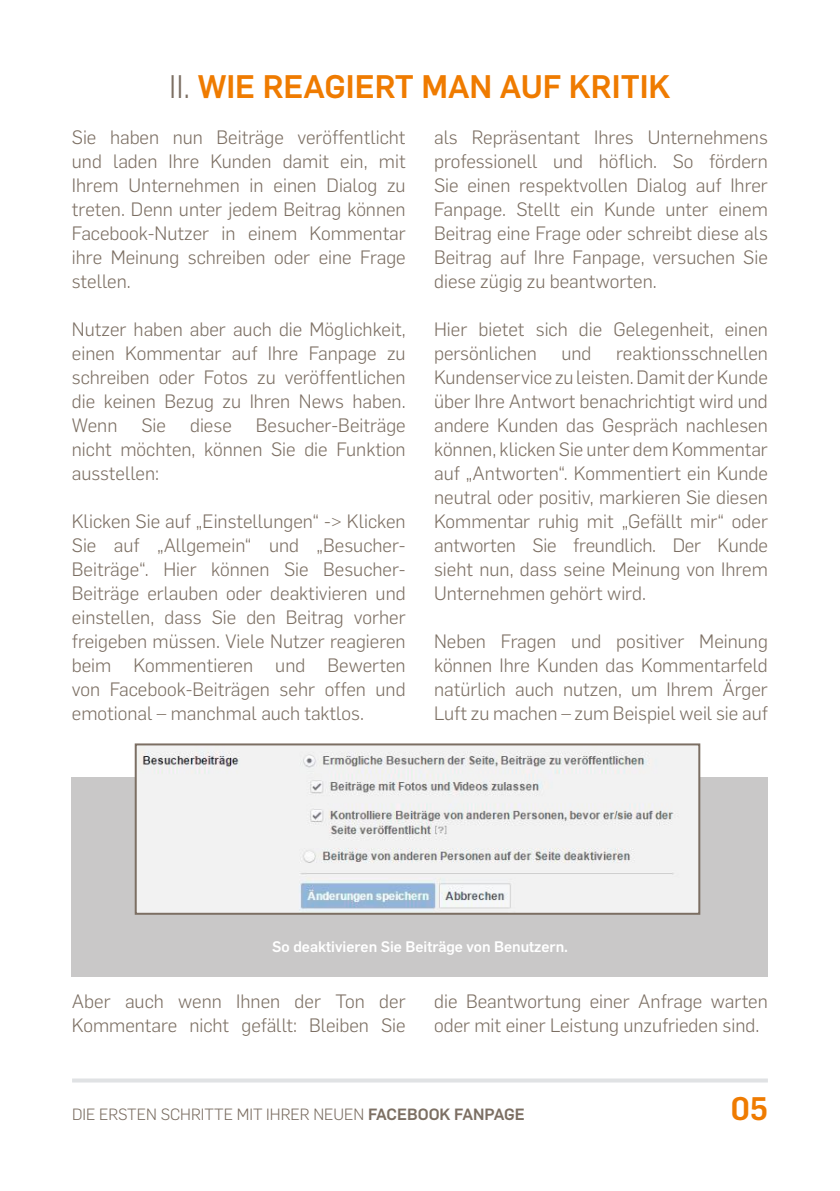
<style>
.page{position:relative;width:840px;height:1191px;background:#fff}
.page>*{position:absolute;margin:0;border:0;box-sizing:border-box;transform-origin:0 0}
.t1{font:500 32px "Flama";color:#ef7b00}
.t2{font:300 19px/24px "Flama";color:#7c6f63;text-align:justify}
.t3{font:300 16px "Flama";color:#7c6f63}
.t4{font:500 15px "Flama";color:#fff}
.s1{font-weight:300;color:#7c6f63}
.s2{font-weight:500}
</style>
<div class="page">
<div style="left:72px;top:777px;width:695px;height:200px;background:#c9c8c8"></div>
<img style="left:138px;top:746px;width:559px;height:165px">
<div style="left:135px;top:743px;width:565px;height:171px;border:2px solid #7c6f63"></div>
<svg style="left:72px;top:1078px;width:695px;height:4px;fill:#e0e2e4"></svg>
<h1 class="t1" style="left:169px;top:62px;width:502px"><span class="s1">II.</span> WIE REAGIERT MAN AUF KRITIK</h1>
<p class="t2" style="left:72px;top:124px;width:335px">Sie haben nun Beiträge veröffentlicht und laden Ihre Kunden damit ein, mit Ihrem Unternehmen in einen Dialog zu treten. Denn unter jedem Beitrag können Facebook-Nutzer in einem Kommentar ihre Meinung schreiben oder eine Frage stellen.</p>
<p class="t2" style="left:72px;top:316px;width:335px">Nutzer haben aber auch die Möglichkeit, einen Kommentar auf Ihre Fanpage zu schreiben oder Fotos zu veröffentlichen die keinen Bezug zu Ihren News haben.<br>Wenn</p>
<p class="t2" style="left:141px;top:412px;width:26px">Sie</p>
<p class="t2" style="left:190px;top:412px;width:43px">diese</p>
<p class="t2" style="left:72px;top:412px;width:335px;text-indent:184px">Besucher-Beiträge nicht möchten, können Sie die Funktion ausstellen:</p>
<p class="t2" style="left:72px;top:508px;width:335px">Klicken Sie auf „Einstellungen“ -&gt; Klicken Sie auf „Allgemein“ und „Besucher-Beiträge“. Hier können Sie Besucher-Beiträge erlauben oder deaktivieren und einstellen, dass Sie den Beitrag vorher freigeben müssen. Viele Nutzer reagieren beim Kommentieren und Bewerten von Facebook-Beiträgen sehr offen und emotional – manchmal auch taktlos.</p>
<p class="t2" style="left:434px;top:124px;width:335px">als Repräsentant Ihres Unternehmens professionell und höflich. So fördern Sie einen respektvollen Dialog auf Ihrer Fanpage. Stellt ein Kunde unter einem Beitrag eine Frage oder schreibt diese als Beitrag auf Ihre Fanpage, versuchen Sie diese zügig zu beantworten.</p>
<p class="t2" style="left:434px;top:316px;width:335px">Hier bietet sich die Gelegenheit, einen persönlichen</p>
<p class="t2" style="left:434px;top:340px;width:335px;text-indent:182px">reaktionsschnellen Kundenservice zu leisten. Damit der Kunde über Ihre Antwort benachrichtigt wird und andere Kunden das Gespräch nachlesen können, klicken Sie unter dem Kommentar auf „Antworten“. Kommentiert ein Kunde neutral oder positiv, markieren Sie diesen Kommentar ruhig mit „Gefällt mir“ oder antworten Sie freundlich. Der Kunde sieht nun, dass seine Meinung von Ihrem Unternehmen gehört wird.</p>
<p class="t2" style="left:434px;top:628px;width:335px">Neben Fragen und positiver Meinung können Ihre Kunden das Kommentarfeld natürlich auch nutzen, um Ihrem Ärger Luft zu machen – zum Beispiel weil sie auf</p>
<p class="t2" style="left:561px;top:340px;width:32px">und</p>
<p class="t4" style="left:272px;top:935px;width:297px">So deaktivieren Sie Beiträge von Benutzern.</p>
<p class="t2" style="left:72px;top:988px;width:335px">Aber auch wenn Ihnen der Ton der<br>Kommentare nicht gefällt: Bleiben Sie</p>
<p class="t2" style="left:434px;top:988px;width:335px">die Beantwortung einer Anfrage warten oder mit einer Leistung unzufrieden sind.</p>
<p class="t3" style="left:72px;top:1102px;width:454px">DIE ERSTEN SCHRITTE MIT IHRER NEUEN <span class="s2">FACEBOOK FANPAGE</span></p>
<h1 class="t1" style="left:730px;top:1084px;width:39px">05</h1>
</div>
